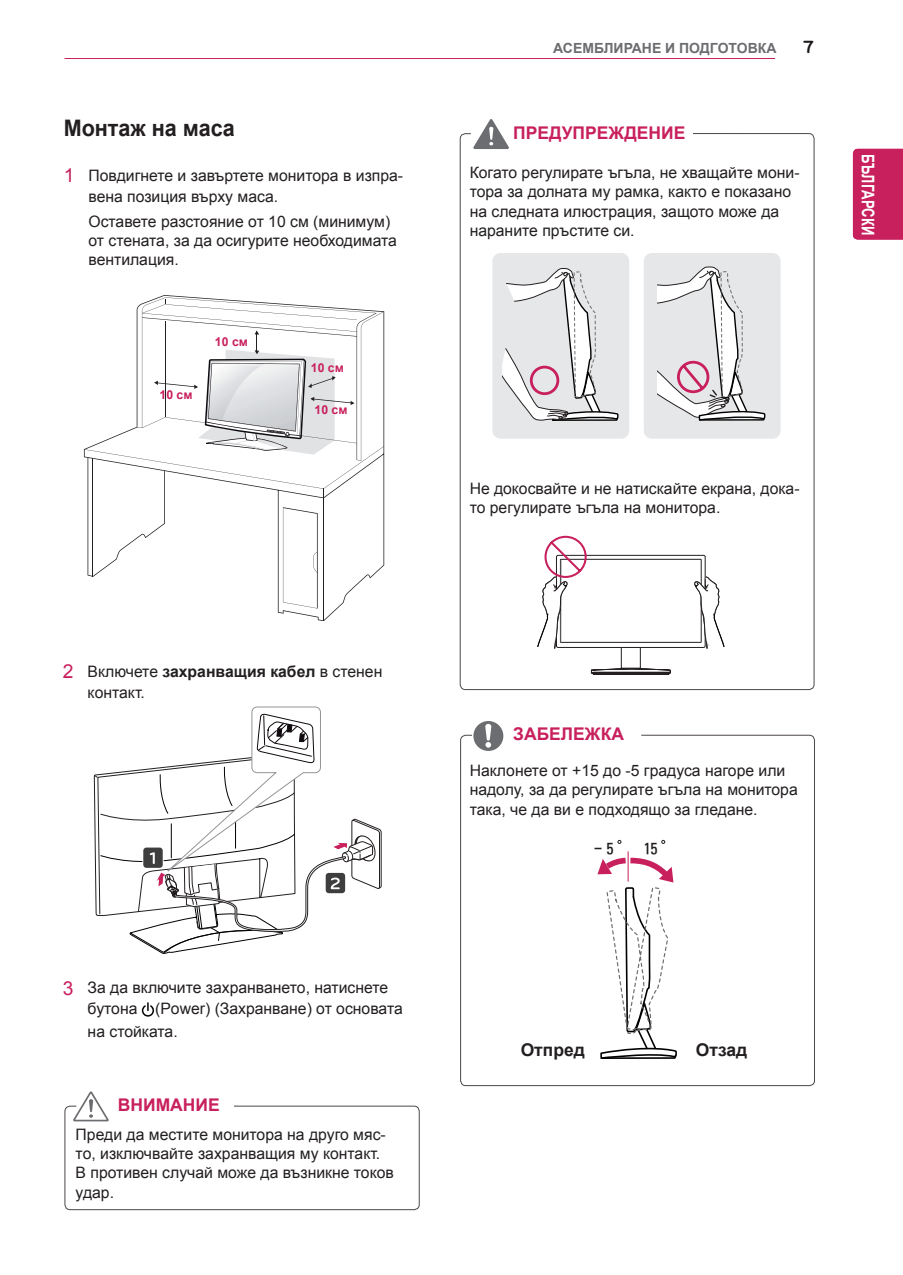
<style>
.page{position:relative;width:903px;height:1275px;background:#fff}
.page>*{position:absolute;margin:0;border:0;box-sizing:border-box;transform-origin:0 0}
.Title-2{font:700 22.75px "Arial";color:#231f20;scale:.95 1}
.t1{font:700 18.38px "Bryant LG";color:#1a161a}
.Title-warning{font:700 17.5px "Arial";color:#c8205d}
.t2{font:700 17.5px "Arial";color:#231f20}
.t3{font:700 17.5px "Arial";color:#fff;scale:.75 1}
.t4{font:16.1px "LG Display Eng";color:#231f20}
.Body{font:15.75px/19.2px "Arial";color:#231f20}
._1-Body{font:15.75px/21px "Arial";color:#231f20}
._1-Body-2{font:15.75px/19.2px "Arial";color:#231f20}
.t5{font:700 14px "Arial";color:#6c6d70}
.t6{font:700 12.25px "Arial";color:#c8205d}
.s1{font-size:19.25px;color:#c8205d}
.s2{font-weight:700}
</style>
<div class="page">
<hr style="left:64px;top:58px;width:711px;height:1px;background:#c8205d">
<div style="left:853px;top:149px;width:50px;height:91px;background:#c8205d"></div>
<div style="left:460px;top:735px;width:355px;height:351px;border:1px solid #4c4649;border-radius:5px"></div>
<svg style="left:142px;top:1002px;width:12px;height:15px"></svg>
<hr style="left:323px;top:498px;width:1px;height:122px;background:#231f20">
<svg style="left:84px;top:297px;width:300px;height:311px"></svg>
<svg style="left:94px;top:706px;width:287px;height:248px"></svg>
<svg style="left:473px;top:119px;width:36px;height:30px"></svg>
<div style="left:64px;top:1106px;width:356px;height:104px;border:1px solid #4c4649;border-radius:5px"></div>
<svg style="left:73px;top:1091px;width:36px;height:30px"></svg>
<svg style="left:473px;top:721px;width:30px;height:30px"></svg>
<svg style="left:661px;top:840px;width:4px;height:4px"></svg>
<svg style="left:617px;top:840px;width:4px;height:4px"></svg>
<svg style="left:597px;top:852px;width:80px;height:207px"></svg>
<div style="left:644px;top:253px;width:136px;height:186px;background:#e6e7e9;border-radius:8px"></div>
<div style="left:492px;top:253px;width:137px;height:186px;background:#e6e7e9;border-radius:8px"></div>
<svg style="left:502px;top:268px;width:117px;height:153px"></svg>
<svg style="left:657px;top:266px;width:109px;height:155px"></svg>
<svg style="left:537px;top:536px;width:187px;height:138px"></svg>
<p class="Title-2" style="left:64px;top:113px;width:182px">Монтаж на маса</p>
<p class="_1-Body" style="left:88px;top:165px;width:316px;text-indent:-25px"><span class="s1">1</span> Повдигнете и завъртете монитора в изпра&shy;вена позиция върху маса.</p>
<p class="_1-Body-2" style="left:88px;top:212px;width:310px">Оставете разстояние от 10 см (минимум) от стената, за да осигурите необходимата вентилация.</p>
<p class="t6" style="left:160px;top:386px;width:34px">10 см</p>
<p class="t6" style="left:215px;top:333px;width:34px">10 см</p>
<p class="t6" style="left:311px;top:359px;width:34px">10 см</p>
<p class="t6" style="left:315px;top:402px;width:34px">10 см</p>
<p class="_1-Body" style="left:88px;top:661px;width:296px;text-indent:-25px"><span class="s1">2</span> Включете <span class="s2">захранващия кабел</span> в стенен контакт.</p>
<p class="_1-Body" style="left:88px;top:977px;width:317px;text-indent:-25px"><span class="s1">3</span> За да включите захранването, натиснете бутона (Power) (Захранване) от основата</p>
<p class="_1-Body" style="left:88px;top:1021px;width:92px">на стойката.</p>
<p class="Title-warning" style="left:118px;top:1093px;width:103px">ВНИМАНИЕ</p>
<p class="Body" style="left:76px;top:1125px;width:320px">Преди да местите монитора на друго мяс&shy;то, изключвайте захранващия му контакт.<br>В противен случай може да възникне токов удар.</p>
<p class="t5" style="left:553px;top:39px;width:225px">АСЕМБЛИРАНЕ И ПОДГОТОВКА</p>
<p class="t1" style="left:803px;top:36px;width:12px">7</p>
<p class="Title-warning" style="left:513px;top:121px;width:174px">ПРЕДУПРЕЖДЕНИЕ</p>
<p class="Body" style="left:470px;top:163px;width:331px">Когато регулирате ъгъла, не хващайте мони&shy;тора за долната му рамка, както е показано на следната илюстрация, защото може да нараните пръстите си.</p>
<p class="t3" style="left:879px;top:154px;width:109px;rotate:90deg">БЪЛГАРСКИ</p>
<p class="Body" style="left:470px;top:479px;width:331px">Не докосвайте и не натискайте екрана, дока&shy;то регулирате ъгъла на монитора.</p>
<p class="Title-warning" style="left:513px;top:722px;width:112px">ЗАБЕЛЕЖКА</p>
<p class="Body" style="left:470px;top:761px;width:330px">Наклонете от +15 до -5 градуса нагоре или надолу, за да регулирате ъгъла на монитора така, че да ви е подходящо за гледане.</p>
<p class="t4" style="left:594px;top:837px;width:21px">- 5</p>
<p class="t4" style="left:643px;top:837px;width:16px">15</p>
<p class="t2" style="left:521px;top:1039px;width:66px">Отпред</p>
<p class="t2" style="left:696px;top:1039px;width:53px">Отзад</p>
</div>
